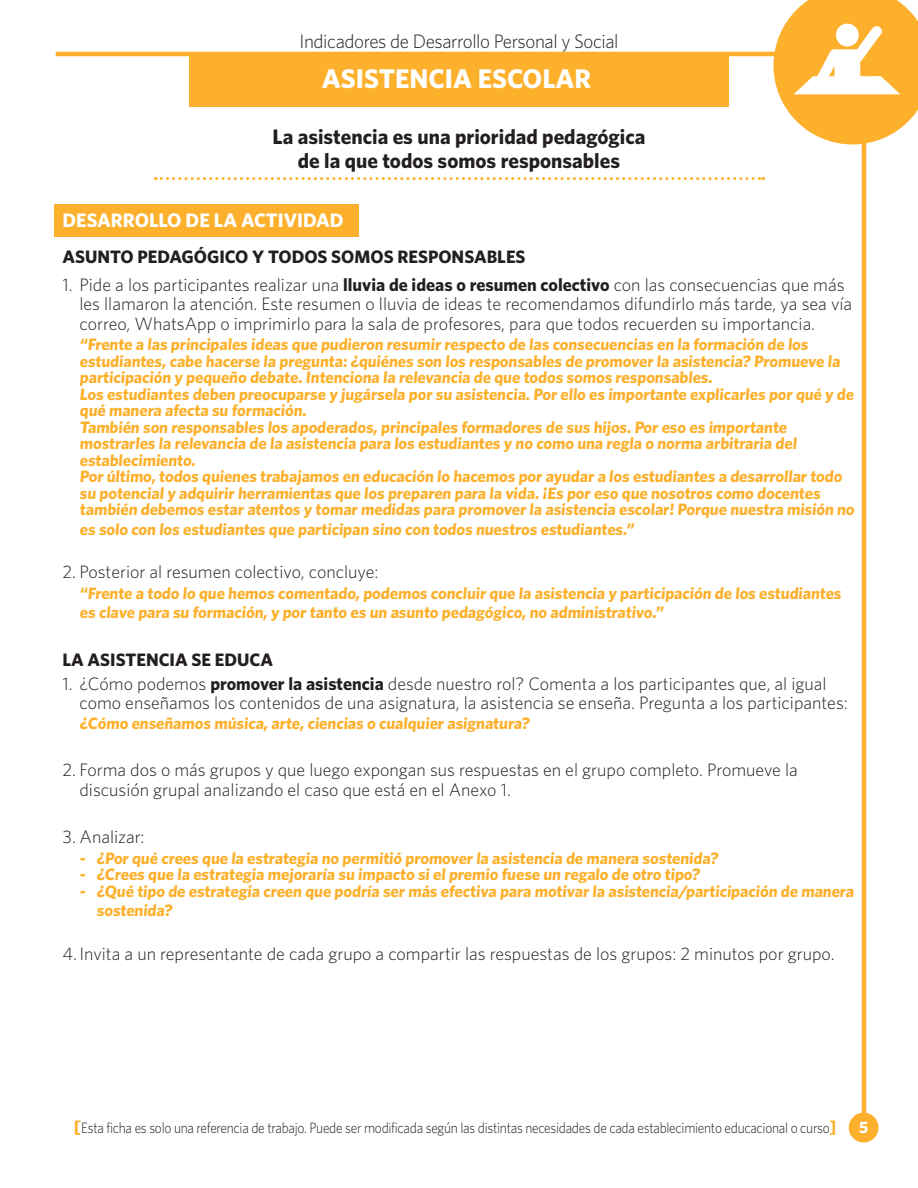
<style>
.page{position:relative;width:918px;height:1188px;background:#fff}
.page>*{position:absolute;margin:0;border:0;box-sizing:border-box;transform-origin:0 0}
.t1{font:700 27px "Whitney";color:#fff}
.t2{font:700 21px/24px "Whitney";color:#231f20;text-align:center}
.t3{font:300 19.5px "Whitney";letter-spacing:-.02em;color:#231f20}
.t4{font:700 19.5px "Whitney";color:#fff}
.t5{font:300 18px/19.5px "Whitney";color:#231f20}
.t6{font:700 18px "Whitney";color:#231f20}
.t7{font:700 18px "Sassoon Sans Std";color:#fff}
.t8{font:700 16.5px/16.5px "Whitney";letter-spacing:-.005em;color:#fcb02b}
.t9{font:300 15px "Whitney";letter-spacing:-.02em;color:#231f20;scale:.9 1}
.s1{font-weight:700}
.s2{font-weight:700;font-size:18px;color:#fcb02b}
</style>
<div class="page">
<svg style="left:774px;top:0;width:144px;height:144px"></svg>
<svg style="left:849px;top:1113px;width:30px;height:30px"></svg>
<hr style="left:56px;top:52px;width:728px;height:4px;background:#fcb02b">
<div style="left:189px;top:54px;width:540px;height:53px;background:#fcb02b"></div>
<hr style="left:862px;top:131px;width:4px;height:986px;background:#fcb02b">
<div style="left:850px;top:1113px;width:27px;height:27px;background:#fcb02b;border-radius:50%"></div>
<svg style="left:155px;top:177px;width:609px;height:3px"></svg>
<div style="left:54px;top:204px;width:305px;height:33px;background:#fcb02b"></div>
<p class="t3" style="left:299px;top:30px;width:321px">Indicadores de Desarrollo Personal y Social</p>
<h1 class="t1" style="left:322px;top:62px;width:271px">ASISTENCIA ESCOLAR</h1>
<p class="t2" style="left:273px;top:124px;width:374px">La asistencia es una prioridad pedagógica de la que todos somos responsables</p>
<p class="t4" style="left:63px;top:209px;width:283px">DESARROLLO DE LA ACTIVIDAD</p>
<p class="t6" style="left:63px;top:245px;width:465px">ASUNTO PEDAGÓGICO Y TODOS SOMOS RESPONSABLES</p>
<p class="t5" style="left:80px;top:274px;width:774px;text-indent:-17px">1. Pide a los participantes realizar una <span class="s1">lluvia de ideas o resumen colectivo</span> con las consecuencias que más les llamaron la atención. Este resumen o lluvia de ideas te recomendamos difundirlo más tarde, ya sea vía correo, WhatsApp o imprimirlo para la sala de profesores, para que todos recuerden su importancia.</p>
<p class="t8" style="left:80px;top:336px;width:764px">“Frente a las principales ideas que pudieron resumir respecto de las consecuencias en la formación de los estudiantes, cabe hacerse la pregunta: ¿quiénes son los responsables de promover la asistencia? Promueve la participación y pequeño debate. Intenciona la relevancia de que todos somos responsables.</p>
<p class="t8" style="left:80px;top:385px;width:777px">Los estudiantes deben preocuparse y jugársela por su asistencia. Por ello es importante explicarles por qué y de qué manera afecta su formación.</p>
<p class="t8" style="left:80px;top:418px;width:720px">También son responsables los apoderados, principales formadores de sus hijos. Por eso es importante mostrarles la relevancia de la asistencia para los estudiantes y no como una regla o norma arbitraria del establecimiento.</p>
<p class="t8" style="left:80px;top:468px;width:778px">Por último, todos quienes trabajamos en educación lo hacemos por ayudar a los estudiantes a desarrollar todo su potencial y adquirir herramientas que los preparen para la vida. ¡Es por eso que nosotros como docentes también debemos estar atentos y tomar medidas para promover la asistencia escolar! Porque nuestra misión no</p>
<p class="t8" style="left:80px;top:520px;width:558px">es solo con los estudiantes que participan sino con todos nuestros estudiantes.”</p>
<p class="t5" style="left:63px;top:562px;width:318px">2. Posterior al resumen colectivo, concluye:</p>
<p class="t8" style="left:80px;top:583px;width:765px;line-height:19.5px">“Frente a todo lo que hemos comentado, podemos concluir que la asistencia y participación de los estudiantes es clave para su formación, y por tanto es un asunto pedagógico, no administrativo.”</p>
<p class="t6" style="left:63px;top:649px;width:212px">LA ASISTENCIA SE EDUCA</p>
<p class="t5" style="left:80px;top:673px;width:770px;text-indent:-17px">1. ¿Cómo podemos <span class="s1">promover la asistencia</span> desde nuestro rol? Comenta a los participantes que, al igual como enseñamos los contenidos de una asignatura, la asistencia se enseña. Pregunta a los participantes:</p>
<p class="t8" style="left:80px;top:714px;width:453px">¿Cómo enseñamos música, arte, ciencias o cualquier asignatura?</p>
<p class="t5" style="left:80px;top:760px;width:720px;text-indent:-17px">2. Forma dos o más grupos y que luego expongan sus respuestas en el grupo completo. Promueve la discusión grupal analizando el caso que está en el Anexo 1.</p>
<p class="t5" style="left:63px;top:827px;width:84px">3. Analizar:</p>
<p class="t8" style="left:80px;top:849px;width:642px">- ¿Por qué crees que la estrategia no permitió promover la asistencia de manera sostenida?</p>
<p class="t8" style="left:80px;top:866px;width:624px">- ¿Crees que la estrategia mejoraría su impacto si el premio fuese un regalo de otro tipo?</p>
<p class="t8" style="left:97px;top:881px;width:761px;line-height:19.5px;text-indent:-17px">- ¿Qué tipo de estrategia creen que podría ser más efectiva para motivar la asistencia/participación de manera sostenida?</p>
<p class="t5" style="left:63px;top:943px;width:774px">4. Invita a un representante de cada grupo a compartir las respuestas de los grupos: 2 minutos por grupo.</p>
<p class="t9" style="left:74px;top:1119px;width:849px"><span class="s2">[</span>Esta ficha es solo una referencia de trabajo. Puede ser modificada según las distintas necesidades de cada establecimiento educacional o curso<span class="s2">]</span></p>
<p class="t7" style="left:860px;top:1116px;width:11px">5</p>
</div>
